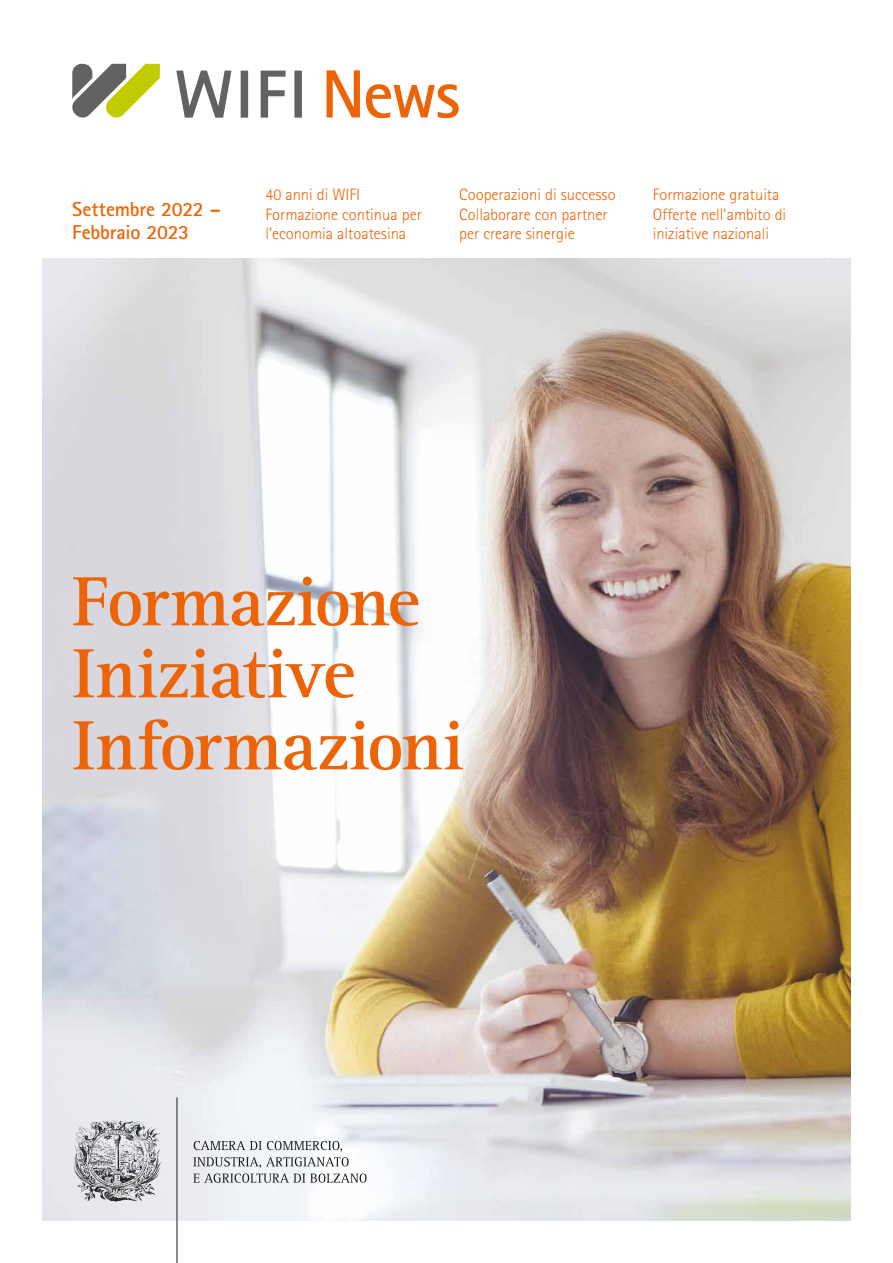
<style>
.page{position:relative;width:893px;height:1263px;background:#fff}
.page>*{position:absolute;margin:0;border:0;box-sizing:border-box;transform-origin:0 0}
.t1{font:700 72px/72px "Rotis Serif";letter-spacing:-.02em;color:#ec6407}
.t2{font:700 20.25px/23.2px "Rotis Sans Serif";letter-spacing:-.01em;color:#ec6407}
.t3{font:300 16.5px/19.5px "Rotis Sans Serif";color:#ec6407}
</style>
<div class="page">
<img style="left:43px;top:259px;width:807px;height:961px">
<svg style="left:176px;top:71px;width:126px;height:47px"></svg>
<svg style="left:72px;top:64px;width:88px;height:54px"></svg>
<svg style="left:327px;top:70px;width:132px;height:48px"></svg>
<hr style="left:177px;top:1097px;width:1px;height:166px;background:#1d1d1b">
<img style="left:72px;top:1117px;width:93px;height:87px">
<svg style="left:193px;top:1141px;width:174px;height:42px"></svg>
<p class="t2" style="left:72px;top:197px;width:150px">Settembre 2022 –<br>Febbraio 2023</p>
<p class="t3" style="left:265px;top:185px;width:158px">40 anni di WIFI<br>Formazione continua per l’economia altoatesina</p>
<p class="t3" style="left:459px;top:185px;width:158px">Cooperazioni di successo<br>Collaborare con partner per creare sinergie</p>
<p class="t3" style="left:653px;top:185px;width:135px">Formazione gratuita<br>Offerte nell’ambito di iniziative nazionali</p>
<h1 class="t1" style="left:72px;top:567px;width:393px">Formazione<br>Iniziative<br>Informazioni</h1>
</div>
